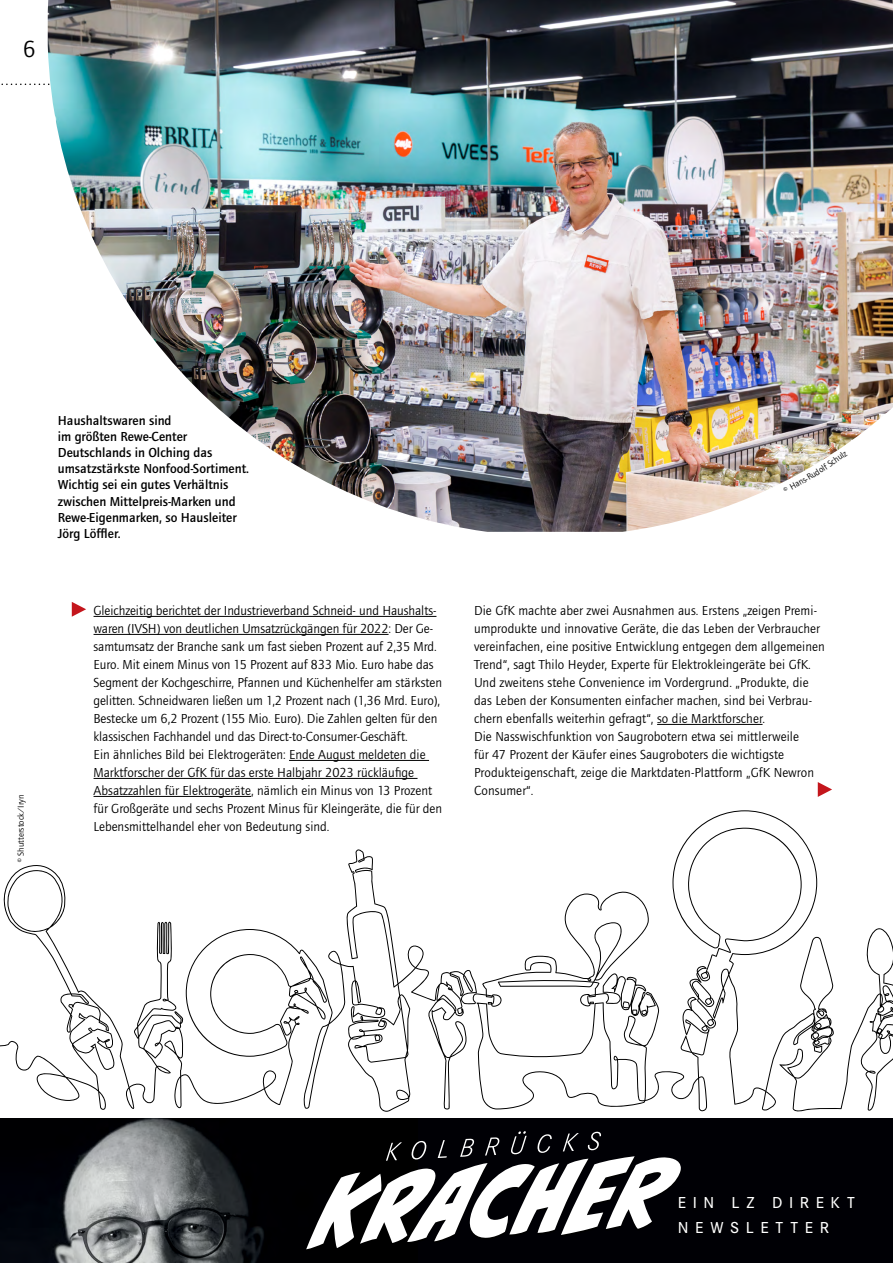
<style>
.page{position:relative;width:893px;height:1263px;background:#fff}
.page>*{position:absolute;margin:0;border:0;box-sizing:border-box;transform-origin:0 0}
.t1{font:24px "Foundry Journal";color:#000}
.t2{font:500 16.5px/24.2px "Corporate S Pro";letter-spacing:.4em;color:#fff}
.Copy{font:13.5px/18px "Foundry Journal";color:#000}
.BU{font:500 13.5px/16.2px "Foundry Journal";color:#000}
.Fotocredit{font:9px "Foundry Journal";color:#000}
</style>
<div class="page">
<svg style="left:0;top:810px;width:893px;height:301px"></svg>
<svg style="left:1px;top:84px;width:44px;height:1px"></svg>
<hr style="left:94px;top:616px;width:342px;height:1px;background:#000">
<hr style="left:94px;top:634px;width:295px;height:1px;background:#000">
<hr style="left:289px;top:760px;width:140px;height:1px;background:#000">
<hr style="left:94px;top:778px;width:324px;height:1px;background:#000">
<hr style="left:94px;top:796px;width:157px;height:1px;background:#000">
<img style="left:48px;top:0;width:845px;height:532px">
<svg style="left:72px;top:602px;width:14px;height:15px"></svg>
<div style="left:0;top:1118px;width:893px;height:145px;background:#000005"></div>
<img style="left:0;top:1118px;width:264px;height:145px">
<div style="left:677px;top:1195px;width:181px;height:41px;background:#000"></div>
<svg style="left:306px;top:1131px;width:375px;height:119px"></svg>
<hr style="left:892px;top:1118px;width:1px;height:145px;background:#fff">
<hr style="left:657px;top:724px;width:105px;height:1px;background:#000">
<svg style="left:818px;top:782px;width:14px;height:15px"></svg>
<svg style="left:783px;top:451px;width:65px;height:40px"></svg>
<p class="t1" style="left:23px;top:36px;width:14px">6</p>
<p class="Fotocredit" style="left:16px;top:863px;width:70px;rotate:-90deg">© Shutterstock/Iryn</p>
<p class="BU" style="left:58px;top:412px;width:193px">Haushaltswaren sind<br>im größten Rewe-Center<br>Deutschlands in Olching das umsatzstärkste Nonfood-Sortiment.<br>Wichtig sei ein gutes Verhältnis zwischen Mittelpreis-Marken und<br>Rewe-Eigenmarken, so Hausleiter<br>Jörg Löffler.</p>
<p class="Copy" style="left:94px;top:602px;width:350px">Gleichzeitig berichtet der Industrieverband Schneid- und Haushalts&shy;waren (IVSH) von deutlichen Umsatzrückgängen für 2022: Der Ge&shy;samtumsatz der Branche sank um fast sieben Prozent auf 2,35 Mrd.<br>Euro. Mit einem Minus von 15 Prozent auf 833 Mio. Euro habe das Segment der Kochgeschirre, Pfannen und Küchenhelfer am stärksten gelitten. Schneidwaren ließen um 1,2 Prozent nach (1,36 Mrd. Euro), Bestecke um 6,2 Prozent (155 Mio. Euro). Die Zahlen gelten für den klassischen Fachhandel und das Direct-to-Consumer-Geschäft.</p>
<p class="Copy" style="left:94px;top:746px;width:350px">Ein ähnliches Bild bei Elektrogeräten: Ende August meldeten die Marktforscher der GfK für das erste Halbjahr 2023 rückläufige Absatzzahlen für Elektrogeräte, nämlich ein Minus von 13 Prozent für Großgeräte und sechs Prozent Minus für Kleingeräte, die für den Lebensmittelhandel eher von Bedeutung sind.</p>
<p class="Copy" style="left:474px;top:602px;width:352px">Die GfK machte aber zwei Ausnahmen aus. Erstens „zeigen Premi&shy;umprodukte und innovative Geräte, die das Leben der Verbraucher vereinfachen, eine positive Entwicklung entgegen dem allgemeinen Trend“, sagt Thilo Heyder, Experte für Elektrokleingeräte bei GfK.</p>
<p class="Copy" style="left:474px;top:674px;width:341px">Und zweitens stehe Convenience im Vordergrund. „Produkte, die das Leben der Konsumenten einfacher machen, sind bei Verbrau&shy;chern ebenfalls weiterhin gefragt“, so die Marktforscher.<br>Die Nasswischfunktion von Saugrobotern etwa sei mittlerweile für 47 Prozent der Käufer eines Saugroboters die wichtigste Produkteigenschaft, zeige die Marktdaten-Plattform „GfK Newron Consumer“.</p>
<p class="t2" style="left:678px;top:1189px;width:179px">EIN LZ DIREKT<br>NEWSLETTER</p>
</div>
